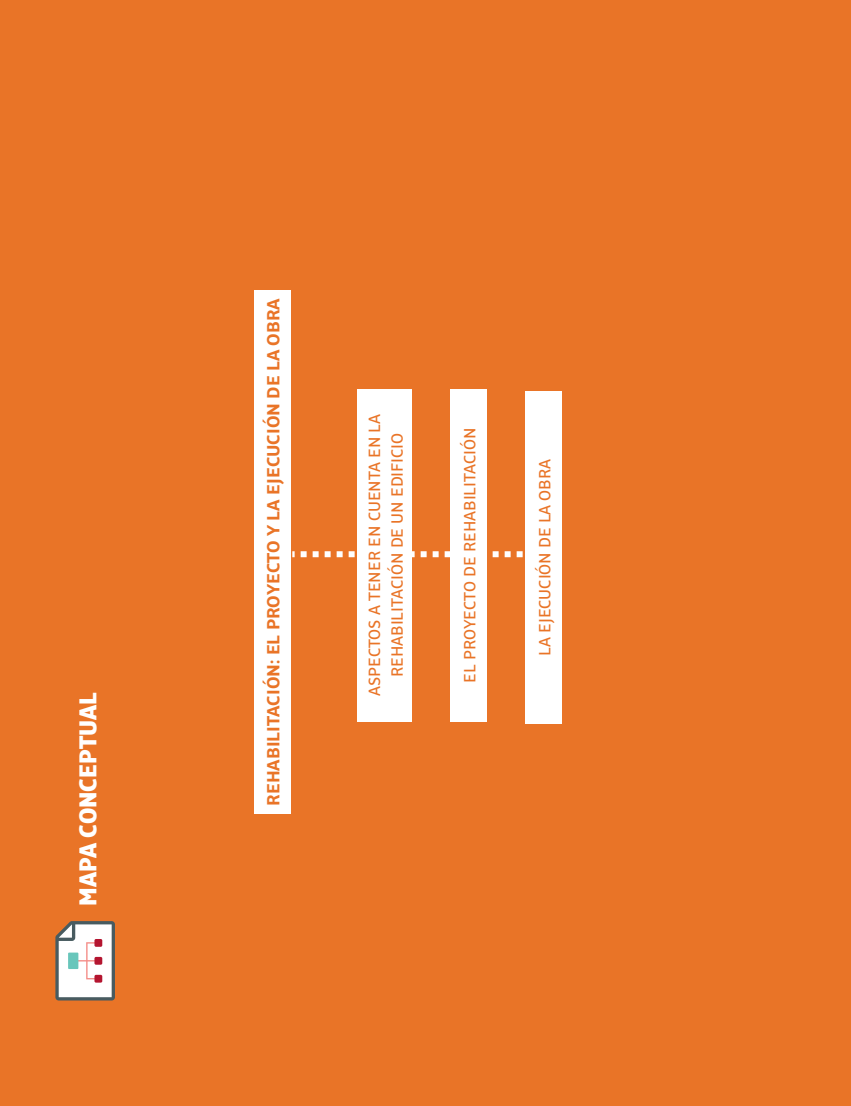
<style>
.page{position:relative;width:851px;height:1106px;background:#fff}
.page>*{position:absolute;margin:0;border:0;box-sizing:border-box;transform-origin:0 0}
.t1{font:800 27px "Alto Pro Con";color:#fff}
.t2{font:700 19.5px "Alto Pro";color:#e97427}
.t3{font:500 18px/22.5px "Alto Pro";color:#e97427;text-align:center}
</style>
<div class="page">
<div style="left:0;top:0;width:850px;height:1105px;background:#e97427"></div>
<svg style="left:55px;top:921px;width:60px;height:79px;background:#d7d4d2"></svg>
<div style="left:94px;top:974px;width:8px;height:8px;background:#b41530;border-radius:2px"></div>
<div style="left:94px;top:956px;width:8px;height:8px;background:#b41530;border-radius:2px"></div>
<div style="left:94px;top:939px;width:8px;height:7px;background:#b41530;border-radius:2px"></div>
<div style="left:68px;top:952px;width:10px;height:17px;background:#68c6bb"></div>
<div style="left:254px;top:290px;width:36px;height:524px;background:#fff"></div>
<svg style="left:292px;top:551px;width:231px;height:6px"></svg>
<div style="left:450px;top:388px;width:36px;height:333px;background:#fff"></div>
<div style="left:525px;top:391px;width:36px;height:332px;background:#fff"></div>
<div style="left:357px;top:388px;width:54px;height:333px;background:#fff"></div>
<p class="t1" style="left:71px;top:905px;width:215px;rotate:-90deg">MAPA CONCEPTUAL</p>
<p class="t2" style="left:261px;top:806px;width:509px;rotate:-90deg">REHABILITACIÓN: EL PROYECTO Y LA EJECUCIÓN DE LA OBRA</p>
<p class="t3" style="left:363px;top:696px;width:283px;rotate:-90deg">ASPECTOS A TENER EN CUENTA EN LA<br>REHABILITACIÓN DE UN EDIFICIO</p>
<p class="t3" style="left:458px;top:682px;width:256px;rotate:-90deg">EL PROYECTO DE REHABILITACIÓN</p>
<p class="t3" style="left:533px;top:655px;width:198px;rotate:-90deg">LA EJECUCIÓN DE LA OBRA</p>
</div>
